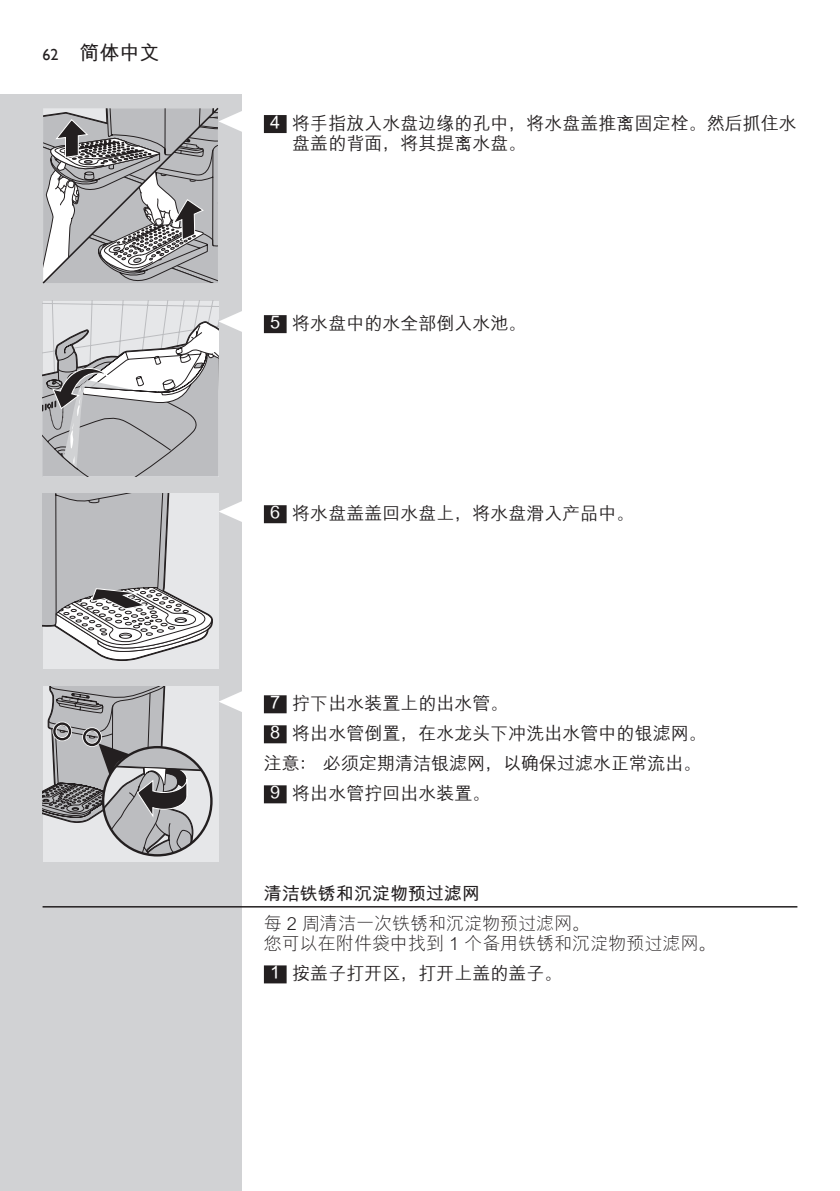
<style>
.page{position:relative;width:840px;height:1191px;background:#fff}
.page>*{position:absolute;margin:0;border:0;box-sizing:border-box;transform-origin:0 0}
.t1{font:20px "M Hei GB Bold";color:#231f20}
.t2{font:18px/20px "M Hei GB Medium";color:#231f20}
.t3{font:18px/20px "M Hei GB Light";color:#231f20}
.t4{font:18px "M Hei GB Bold";color:#231f20}
.s1{font-family:"Gill Sans Alt One WGL";font-size:16px}
.s2{color:#fff}
</style>
<div class="page">
<div style="left:0;top:95px;width:241px;height:1096px;background:#d1d2d4"></div>
<div style="left:264px;top:115px;width:22px;height:18px;background:#231f20"></div>
<div style="left:264px;top:315px;width:22px;height:18px;background:#231f20"></div>
<div style="left:264px;top:505px;width:22px;height:18px;background:#231f20"></div>
<div style="left:264px;top:695px;width:22px;height:18px;background:#231f20"></div>
<div style="left:264px;top:725px;width:22px;height:18px;background:#231f20"></div>
<div style="left:264px;top:785px;width:22px;height:18px;background:#231f20"></div>
<hr style="left:43px;top:906px;width:754px;height:1px;background:#231f20">
<div style="left:264px;top:965px;width:22px;height:18px;background:#231f20"></div>
<svg style="left:43px;top:108px;width:199px;height:175px;background:#b0b0b2"></svg>
<svg style="left:43px;top:300px;width:199px;height:176px"></svg>
<div style="left:43px;top:493px;width:175px;height:176px;background:#e6e7e9"></div>
<svg style="left:43px;top:493px;width:199px;height:169px"></svg>
<svg style="left:218px;top:690px;width:24px;height:23px"></svg>
<div style="left:43px;top:686px;width:175px;height:176px;background:#e6e7e9"></div>
<svg style="left:43px;top:686px;width:168px;height:169px"></svg>
<p class="t1" style="left:43px;top:43px;width:118px"><span class="s1">62</span> 简体中文</p>
<p class="t2" style="left:292px;top:113px;width:506px;text-indent:-22px"><span class="s2">4</span> 将手指放入水盘边缘的孔中，将水盘盖推离固定栓。然后抓住水盘盖的背面，将其提离水盘。</p>
<p class="t2" style="left:270px;top:313px;width:258px"><span class="s2">5</span> 将水盘中的水全部倒入水池。</p>
<p class="t2" style="left:270px;top:503px;width:366px"><span class="s2">6</span> 将水盘盖盖回水盘上，将水盘滑入产品中。</p>
<p class="t2" style="left:270px;top:693px;width:240px"><span class="s2">7</span> 拧下出水装置上的出水管。</p>
<p class="t2" style="left:270px;top:723px;width:438px"><span class="s2">8</span> 将出水管倒置，在水龙头下冲洗出水管中的银滤网。</p>
<p class="t2" style="left:264px;top:753px;width:439px">注意：必须定期清洁银滤网，以确保过滤水正常流出。</p>
<p class="t2" style="left:270px;top:783px;width:222px"><span class="s2">9</span> 将出水管拧回出水装置。</p>
<p class="t4" style="left:264px;top:884px;width:217px">清洁铁锈和沉淀物预过滤网</p>
<p class="t3" style="left:264px;top:914px;width:454px">每 2 周清洁一次铁锈和沉淀物预过滤网。<br>您可以在附件袋中找到 1 个备用铁锈和沉淀物预过滤网。</p>
<p class="t2" style="left:270px;top:963px;width:294px"><span class="s2">1</span> 按盖子打开区，打开上盖的盖子。</p>
</div>
